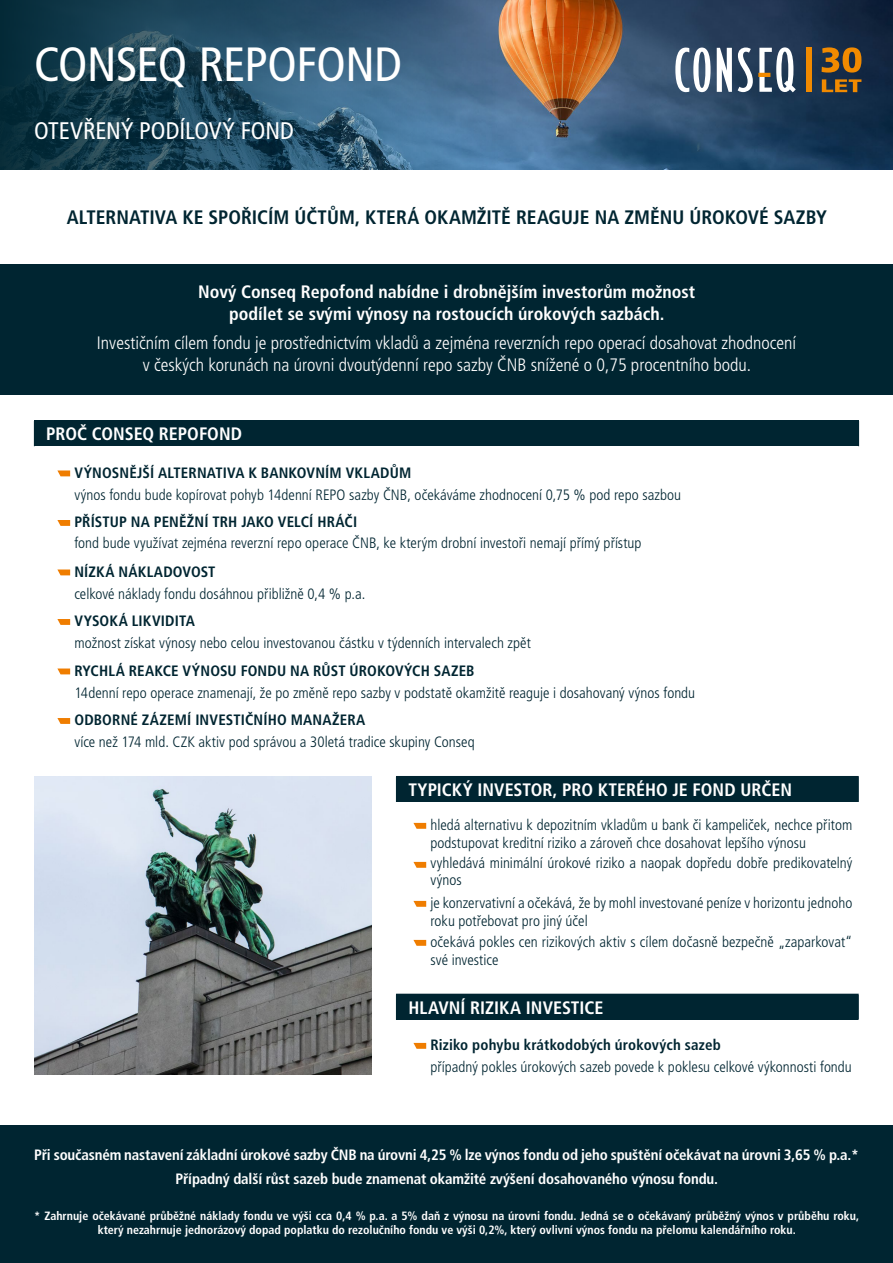
<style>
.page{position:relative;width:893px;height:1263px;background:#fff}
.page>*{position:absolute;margin:0;border:0;box-sizing:border-box;transform-origin:0 0}
.t1{font:condensed 48px "Frutiger LT Pro";letter-spacing:-.01em;color:#fff}
.t2{font:condensed 24px "Frutiger LT Pro";color:#fff}
.t3{font:700 condensed 19.5px "Frutiger LT Pro";color:#002531}
.t4{font:700 condensed 18px/21.6px "Frutiger LT Pro";color:#fff;text-align:center}
.t5{font:300 condensed 18px/21.6px "Frutiger LT Pro";color:#fff;text-align:center}
.t6{font:300 condensed 15px/17.2px "Frutiger LT Pro";color:#002531}
.t7{font:700 condensed 15px "Frutiger LT Pro";letter-spacing:.01em;color:#002531}
.t8{font:700 condensed 15px/24px "Frutiger LT Pro";letter-spacing:-.01em;color:#fff;text-align:center}
.t9{font:700 condensed 12px/13.5px "Frutiger LT Pro";color:#fff;text-align:center}
</style>
<div class="page">
<div style="left:0;top:264px;width:893px;height:130px;background:#002531"></div>
<div style="left:34px;top:421px;width:825px;height:25px;background:#002531"></div>
<hr style="left:34px;top:420px;width:825px;height:1px;background:#002531">
<svg style="left:57px;top:470px;width:13px;height:6px"></svg>
<svg style="left:57px;top:520px;width:13px;height:6px"></svg>
<svg style="left:57px;top:569px;width:13px;height:6px"></svg>
<svg style="left:57px;top:619px;width:13px;height:6px"></svg>
<svg style="left:57px;top:668px;width:13px;height:6px"></svg>
<svg style="left:57px;top:718px;width:13px;height:6px"></svg>
<div style="left:0;top:1126px;width:893px;height:137px;background:#002531"></div>
<div style="left:396px;top:776px;width:462px;height:26px;background:#002531"></div>
<hr style="left:396px;top:776px;width:463px;height:1px;background:#002531">
<svg style="left:858px;top:777px;width:1px;height:25px"></svg>
<svg style="left:413px;top:823px;width:13px;height:6px"></svg>
<svg style="left:413px;top:862px;width:13px;height:6px"></svg>
<svg style="left:413px;top:901px;width:13px;height:6px"></svg>
<svg style="left:413px;top:940px;width:13px;height:6px"></svg>
<img style="left:34px;top:776px;width:338px;height:298px">
<div style="left:396px;top:994px;width:462px;height:26px;background:#002531"></div>
<svg style="left:858px;top:994px;width:1px;height:26px"></svg>
<svg style="left:413px;top:1043px;width:13px;height:6px"></svg>
<img style="left:496px;top:0;width:397px;height:170px">
<svg style="left:0;top:0;width:496px;height:170px;background:#285068"></svg>
<svg style="left:675px;top:48px;width:36px;height:44px"></svg>
<svg style="left:717px;top:48px;width:15px;height:44px"></svg>
<svg style="left:738px;top:48px;width:15px;height:44px"></svg>
<svg style="left:759px;top:47px;width:37px;height:45px"></svg>
<hr style="left:758px;top:73px;width:12px;height:4px;background:#f18a00">
<div style="left:806px;top:48px;width:5px;height:44px;background:#f18a00"></div>
<svg style="left:822px;top:79px;width:39px;height:13px"></svg>
<svg style="left:821px;top:47px;width:40px;height:26px"></svg>
<h1 class="t1" style="left:34px;top:36px;width:370px">CONSEQ REPOFOND</h1>
<h2 class="t2" style="left:34px;top:116px;width:261px">OTEVŘENÝ PODÍLOVÝ FOND</h2>
<h3 class="t3" style="left:67px;top:206px;width:762px">ALTERNATIVA KE SPOŘICÍM ÚČTŮM, KTERÁ OKAMŽITĚ REAGUJE NA ZMĚNU ÚROKOVÉ SAZBY</h3>
<p class="t4" style="left:198px;top:281px;width:499px">Nový Conseq Repofond nabídne i drobnějším investorům možnost podílet se svými výnosy na rostoucích úrokových sazbách.</p>
<p class="t5" style="left:97px;top:332px;width:701px">Investičním cílem fondu je prostřednictvím vkladů a zejména reverzních repo operací dosahovat zhodnocení v českých korunách na úrovni dvoutýdenní repo sazby ČNB snížené o 0,75 procentního bodu.</p>
<p class="t4" style="left:46px;top:423px;width:197px">PROČ CONSEQ REPOFOND</p>
<p class="t7" style="left:74px;top:464px;width:338px">VÝNOSNĚJŠÍ ALTERNATIVA K BANKOVNÍM VKLADŮM</p>
<p class="t6" style="left:74px;top:486px;width:608px">výnos fondu bude kopírovat pohyb 14denní REPO sazby ČNB, očekáváme zhodnocení 0,75 % pod repo sazbou</p>
<p class="t7" style="left:74px;top:513px;width:284px">PŘÍSTUP NA PENĚŽNÍ TRH JAKO VELCÍ HRÁČI</p>
<p class="t6" style="left:74px;top:534px;width:569px">fond bude využívat zejména reverzní repo operace ČNB, ke kterým drobní investoři nemají přímý přístup</p>
<p class="t7" style="left:74px;top:563px;width:143px">NÍZKÁ NÁKLADOVOST</p>
<p class="t6" style="left:74px;top:585px;width:293px">celkové náklady fondu dosáhnou přibližně 0,4 % p.a.</p>
<p class="t7" style="left:74px;top:612px;width:122px">VYSOKÁ LIKVIDITA</p>
<p class="t6" style="left:74px;top:634px;width:458px">možnost získat výnosy nebo celou investovanou částku v týdenních intervalech zpět</p>
<p class="t7" style="left:74px;top:662px;width:402px">RYCHLÁ REAKCE VÝNOSU FONDU NA RŮST ÚROKOVÝCH SAZEB</p>
<p class="t6" style="left:74px;top:684px;width:622px">14denní repo operace znamenají, že po změně repo sazby v podstatě okamžitě reaguje i dosahovaný výnos fondu</p>
<p class="t7" style="left:74px;top:711px;width:293px">ODBORNÉ ZÁZEMÍ INVESTIČNÍHO MANAŽERA</p>
<p class="t6" style="left:74px;top:733px;width:402px">více než 174 mld. CZK aktiv pod správou a 30letá tradice skupiny Conseq</p>
<p class="t4" style="left:408px;top:779px;width:385px">TYPICKÝ INVESTOR, PRO KTERÉHO JE FOND URČEN</p>
<p class="t6" style="left:430px;top:817px;width:423px">hledá alternativu k depozitním vkladům u bank či kampeliček, nechce přitom podstupovat kreditní riziko a zároveň chce dosahovat lepšího výnosu</p>
<p class="t6" style="left:430px;top:854px;width:423px">vyhledává minimální úrokové riziko a naopak dopředu dobře predikovatelný výnos</p>
<p class="t6" style="left:430px;top:895px;width:423px">je konzervativní a očekává, že by mohl investované peníze v horizontu jednoho roku potřebovat pro jiný účel</p>
<p class="t6" style="left:430px;top:934px;width:423px">očekává pokles cen rizikových aktiv s cílem dočasně bezpečně „zaparkovat“ své investice</p>
<p class="t4" style="left:408px;top:997px;width:197px">HLAVNÍ RIZIKA INVESTICE</p>
<p class="t7" style="left:430px;top:1036px;width:292px">Riziko pohybu krátkodobých úrokových sazeb</p>
<p class="t6" style="left:430px;top:1058px;width:423px">případný pokles úrokových sazeb povede k poklesu celkové výkonnosti fondu</p>
<p class="t8" style="left:34px;top:1143px;width:826px">Při současném nastavení základní úrokové sazby ČNB na úrovni 4,25 % lze výnos fondu od jeho spuštění očekávat na úrovni 3,65 % p.a.*<br>Případný další růst sazeb bude znamenat okamžité zvýšení dosahovaného výnosu fondu.</p>
<p class="t9" style="left:34px;top:1209px;width:827px">* Zahrnuje očekávané průběžné náklady fondu ve výši cca 0,4 % p.a. a 5% daň z výnosu na úrovni fondu. Jedná se o očekávaný průběžný výnos v průběhu roku, který nezahrnuje jednorázový dopad poplatku do rezolučního fondu ve výši 0,2%, který ovlivní výnos fondu na přelomu kalendářního roku.</p>
</div>
